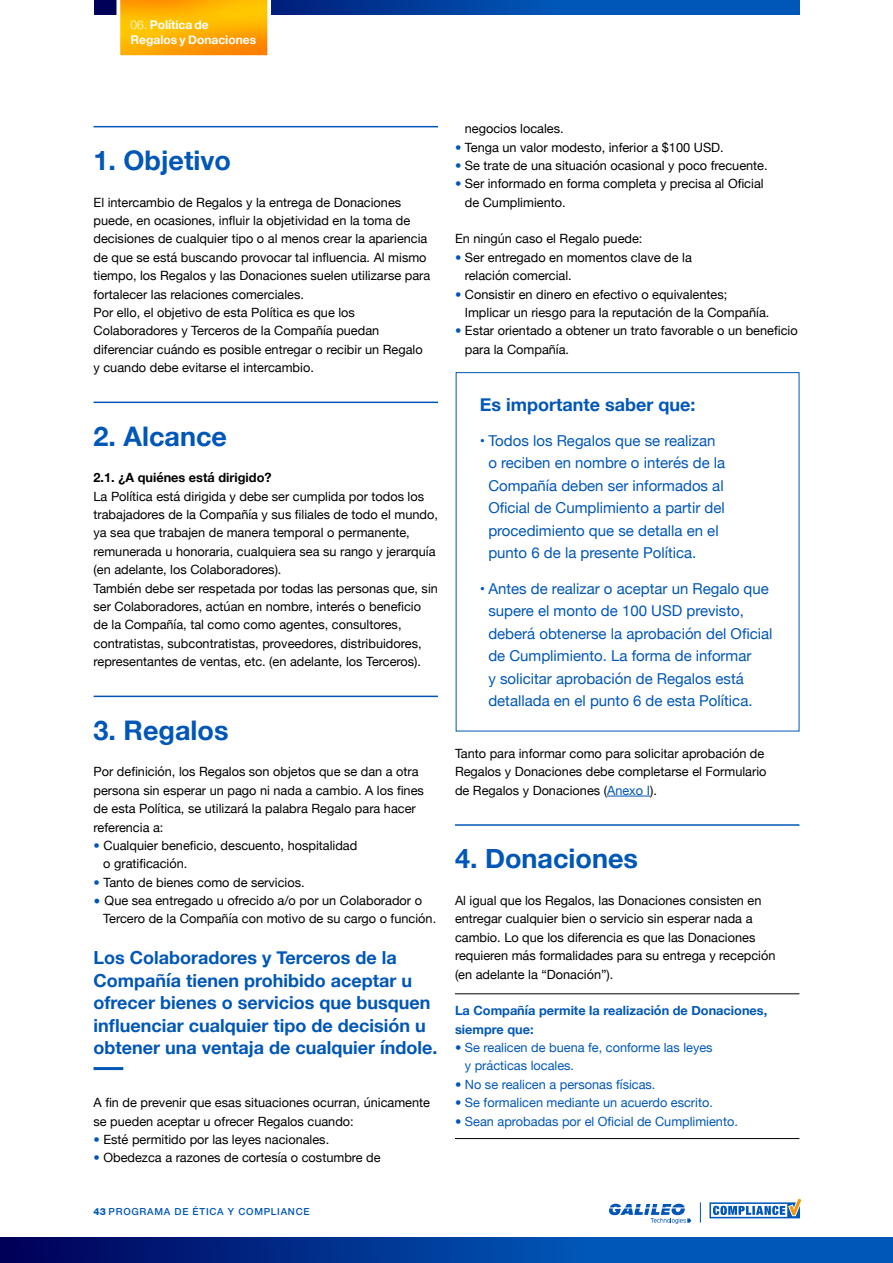
<style>
.page{position:relative;width:893px;height:1263px;background:#fff}
.page>*{position:absolute;margin:0;border:0;box-sizing:border-box;transform-origin:0 0}
.t1{font:700 27px "Helvetica Neue";color:#0057b7}
.t2{font:700 18px/22.5px "Helvetica Neue";color:#0057b7}
.t3{font:15px/22.5px "Helvetica Neue";color:#0057b7}
.t4{font:12.75px/18.3px "Helvetica Neue";color:#000}
.t5{font:12.75px/18.3px "Helvetica Neue";color:#0057b7}
.t6{font:700 12.75px/18.3px "Helvetica Neue";color:#0057b7}
.t7{font:700 12.75px "Helvetica Neue";color:#000}
.t8{font:700 12px/15px "Helvetica Neue";color:#fff}
.t9{font:500 9.75px "Helvetica Neue LT Std";letter-spacing:.075em;color:#0057b7}
.s1{font-weight:300}
.s2{font-weight:500;color:#0057b7}
.s3{font-family:"Minion Pro";font-weight:500;font-size:18px;color:#0057b7}
.s4{font-weight:800}
.s5{color:#0057b7}
.s6{font-weight:500}
</style>
<div class="page">
<svg style="left:95px;top:0;width:704px;height:15px;background:#0045a3"></svg>
<svg style="left:700px;top:1202px;width:1px;height:20px"></svg>
<svg style="left:709px;top:1199px;width:92px;height:19px"></svg>
<svg style="left:609px;top:1204px;width:82px;height:20px"></svg>
<svg style="left:115px;top:0;width:158px;height:56px;background:#fcb214"></svg>
<svg style="left:0;top:1237px;width:893px;height:26px;background:#003997"></svg>
<hr style="left:94px;top:126px;width:344px;height:1px;background:#0057b7">
<hr style="left:94px;top:402px;width:344px;height:1px;background:#0057b7">
<hr style="left:94px;top:696px;width:344px;height:1px;background:#0057b7">
<hr style="left:94px;top:1067px;width:29px;height:3px;background:#0057b7">
<hr style="left:607px;top:796px;width:43px;height:1px;background:#0057b7">
<hr style="left:455px;top:824px;width:344px;height:2px;background:#0057b7">
<hr style="left:455px;top:993px;width:344px;height:1px;background:#000">
<hr style="left:455px;top:1138px;width:344px;height:1px;background:#000">
<p class="t8" style="left:131px;top:18px;width:127px"><span class="s1">06.</span> Política de<br>Regalos y Donaciones</p>
<h1 class="t1" style="left:94px;top:139px;width:139px">1. Objetivo</h1>
<p class="t4" style="left:94px;top:194px;width:338px">El intercambio de Regalos y la entrega de Donaciones puede, en ocasiones, influir la objetividad en la toma de decisiones de cualquier tipo o al menos crear la apariencia de que se está buscando provocar tal influencia. Al mismo tiempo, los Regalos y las Donaciones suelen utilizarse para fortalecer las relaciones comerciales.<br>Por ello, el objetivo de esta Política es que los Colaboradores y Terceros de la Compañía puedan diferenciar cuándo es posible entregar o recibir un Regalo y cuando debe evitarse el intercambio.</p>
<h1 class="t1" style="left:94px;top:415px;width:135px">2. Alcance</h1>
<p class="t7" style="left:94px;top:468px;width:180px">2.1. ¿A quiénes está dirigido?</p>
<p class="t4" style="left:94px;top:488px;width:346px">La Política está dirigida y debe ser cumplida por todos los trabajadores de la Compañía y sus filiales de todo el mundo, ya sea que trabajen de manera temporal o permanente, remunerada u honoraria, cualquiera sea su rango y jerarquía (en adelante, los Colaboradores).<br>También debe ser respetada por todas las personas que, sin ser Colaboradores, actúan en nombre, interés o beneficio de la Compañía, tal como como agentes, consultores, contratistas, subcontratistas, proveedores, distribuidores, representantes de ventas, etc. (en adelante, los Terceros).</p>
<h1 class="t1" style="left:94px;top:709px;width:136px">3. Regalos</h1>
<p class="t4" style="left:94px;top:763px;width:332px">Por definición, los Regalos son objetos que se dan a otra persona sin esperar un pago ni nada a cambio. A los fines de esta Política, se utilizará la palabra Regalo para hacer referencia a:</p>
<p class="t4" style="left:103px;top:837px;width:256px;text-indent:-10px"><span class="s2">•</span> Cualquier beneficio, descuento, hospitalidad o gratificación.</p>
<p class="t4" style="left:94px;top:874px;width:213px"><span class="s2">•</span> Tanto de bienes como de servicios.</p>
<p class="t4" style="left:103px;top:892px;width:334px;text-indent:-10px"><span class="s3">•</span> Que sea entregado u ofrecido a/o por un Colaborador o<br>Tercero de la Compañía con motivo de su cargo o función.</p>
<h2 class="t2" style="left:94px;top:947px;width:345px">Los Colaboradores y Terceros de la Compañía tienen prohibido aceptar u ofrecer bienes o servicios que busquen influenciar cualquier tipo de decisión u obtener una ventaja de cualquier índole.</h2>
<p class="t4" style="left:94px;top:1094px;width:338px">A fin de prevenir que esas situaciones ocurran, únicamente se pueden aceptar u ofrecer Regalos cuando:</p>
<p class="t4" style="left:94px;top:1131px;width:237px"><span class="s2">•</span> Esté permitido por las leyes nacionales.</p>
<p class="t4" style="left:94px;top:1149px;width:289px"><span class="s2">•</span> Obedezca a razones de cortesía o costumbre de</p>
<p class="t9" style="left:94px;top:1205px;width:218px"><span class="s4">43</span> PROGRAMA DE ÉTICA Y COMPLIANCE</p>
<p class="t4" style="left:465px;top:120px;width:100px">negocios locales.</p>
<p class="t4" style="left:455px;top:139px;width:270px"><span class="s2">•</span> Tenga un valor modesto, inferior a $100 USD.</p>
<p class="t4" style="left:455px;top:157px;width:314px"><span class="s2">•</span> Se trate de una situación ocasional y poco frecuente.</p>
<p class="t4" style="left:465px;top:175px;width:300px;text-indent:-10px"><span class="s2">•</span> Ser informado en forma completa y precisa al Oficial de Cumplimiento.</p>
<p class="t4" style="left:455px;top:230px;width:189px">En ningún caso el Regalo puede:</p>
<p class="t4" style="left:465px;top:249px;width:229px;text-indent:-10px"><span class="s2">•</span> Ser entregado en momentos clave de la relación comercial.</p>
<p class="t4" style="left:465px;top:286px;width:306px;text-indent:-10px"><span class="s2">•</span> Consistir en dinero en efectivo o equivalentes;<br>Implicar un riesgo para la reputación de la Compañía.</p>
<p class="t4" style="left:465px;top:322px;width:334px;text-indent:-10px"><span class="s2">•</span> Estar orientado a obtener un trato favorable o un beneficio para la Compañía.</p>
<h2 class="t2" style="left:480px;top:393px;width:217px">Es importante saber que:</h2>
<p class="t3" style="left:488px;top:430px;width:239px;text-indent:-9px">• Todos los Regalos que se realizan o reciben en nombre o interés de la Compañía deben ser informados al Oficial de Cumplimiento a partir del procedimiento que se detalla en el punto 6 de la presente Política.</p>
<p class="t3" style="left:488px;top:578px;width:286px;text-indent:-9px">• Antes de realizar o aceptar un Regalo que supere el monto de 100 USD previsto, deberá obtenerse la aprobación del Oficial de Cumplimiento. La forma de informar<br>y solicitar aprobación de Regalos está detallada en el punto 6 de esta Política.</p>
<p class="t4" style="left:455px;top:745px;width:313px">Tanto para informar como para solicitar aprobación de<br>Regalos y Donaciones debe completarse el Formulario de Regalos y Donaciones (<span class="s5">Anexo I</span>).</p>
<h1 class="t1" style="left:455px;top:837px;width:185px">4. Donaciones</h1>
<p class="t4" style="left:455px;top:892px;width:322px">Al igual que los Regalos, las Donaciones consisten en entregar cualquier bien o servicio sin esperar nada a cambio. Lo que los diferencia es que las Donaciones requieren más formalidades para su entrega y recepción (en adelante la “Donación”).</p>
<p class="t6" style="left:455px;top:1002px;width:314px">La Compañía permite la realización de Donaciones, siempre que:</p>
<p class="t5" style="left:465px;top:1039px;width:249px;text-indent:-10px"><span class="s6">•</span> Se realicen de buena fe, conforme las leyes y prácticas locales.</p>
<p class="t5" style="left:455px;top:1076px;width:202px"><span class="s6">•</span> No se realicen a personas físicas.</p>
<p class="t5" style="left:455px;top:1094px;width:259px"><span class="s6">•</span> Se formalicen mediante un acuerdo escrito.</p>
<p class="t5" style="left:455px;top:1112px;width:284px"><span class="s6">•</span> Sean aprobadas por el Oficial de Cumplimiento.</p>
</div>
